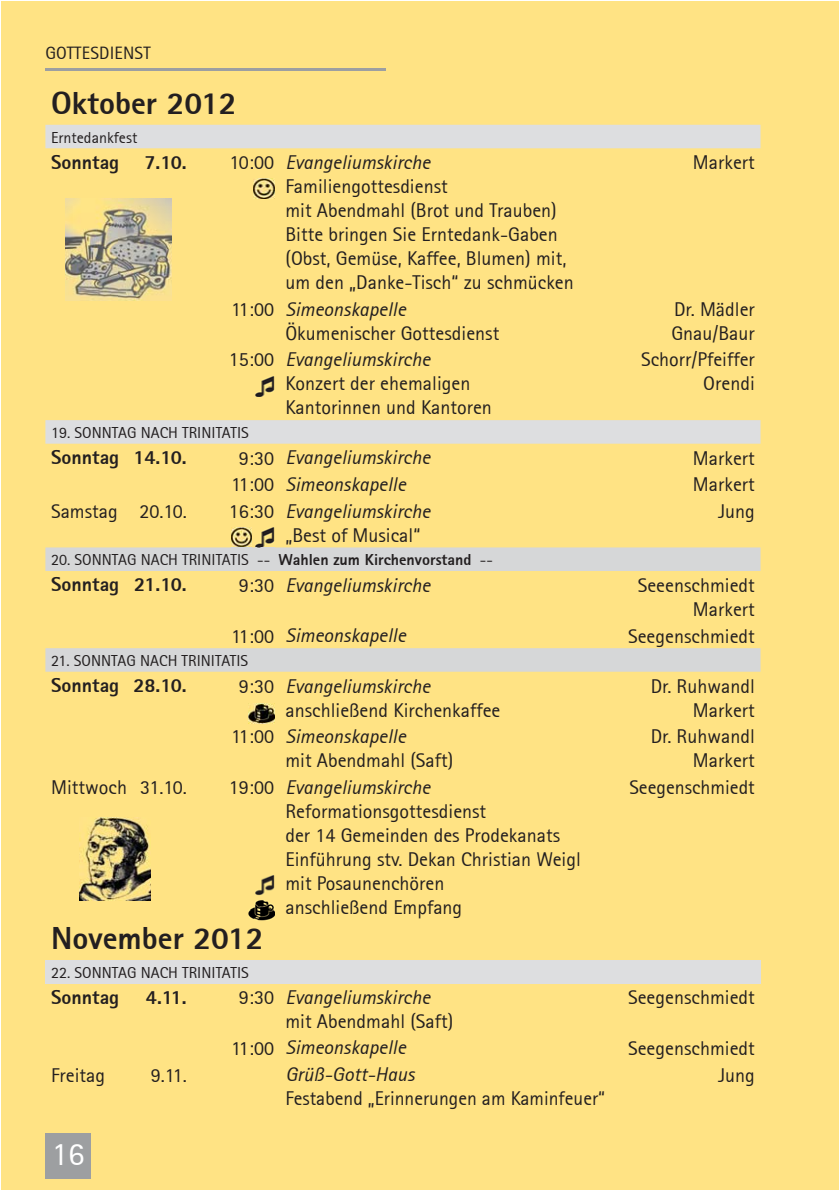
<style>
.page{position:relative;width:840px;height:1191px;background:#fff}
.page>*{position:absolute;margin:0;border:0;box-sizing:border-box;transform-origin:0 0}
.t1{font:32.4px "Rotis Sans Serif 55";color:#fff}
.t2{font:32px "Rotis Sans Serif Extra Bold 75";color:#231f20}
.t3{font:20px/24px "Rotis Sans Serif 55";color:#231f20}
.t4{font:20px "Rotis Sans Serif Italic 56";color:#231f20}
.t5{font:20px "Rotis Sans Serif Extra Bold 75";color:#231f20}
.t6{font:18px "Rotis Sans Serif 55";letter-spacing:.01em;color:#231f20}
.t7{font:16px "Rotis Sans Serif 55";color:#231f20}
.s1{font-family:"Rotis Sans Serif 55"}
.s2{font-family:"Rotis Sans Serif Extra Bold 75"}
</style>
<div class="page">
<div style="left:1px;top:1px;width:837px;height:1189px;background:#ffe384"></div>
<hr style="left:45px;top:68px;width:341px;height:2px;background:#9d9fa1">
<div style="left:45px;top:1132px;width:46px;height:46px;background:#9d9fa1"></div>
<svg style="left:45px;top:125px;width:715px;height:319px"></svg>
<svg style="left:45px;top:547px;width:715px;height:124px"></svg>
<div style="left:45px;top:960px;width:715px;height:23px;background:#dddee0"></div>
<img style="left:255px;top:376px;width:19px;height:21px">
<img style="left:253px;top:179px;width:21px;height:20px">
<img style="left:255px;top:875px;width:19px;height:20px">
<img style="left:231px;top:527px;width:21px;height:20px">
<img style="left:248px;top:703px;width:26px;height:20px">
<img style="left:255px;top:527px;width:19px;height:20px">
<svg style="left:231px;top:547px;width:43px;height:1px"></svg>
<img style="left:248px;top:900px;width:26px;height:20px">
<img style="left:79px;top:817px;width:71px;height:83px">
<img style="left:65px;top:198px;width:107px;height:103px">
<p class="t6" style="left:45px;top:45px;width:107px">GOTTESDIENST</p>
<h2 class="t2" style="left:51px;top:91px;width:187px">Oktober 2012</h2>
<p class="t7" style="left:51px;top:130px;width:88px">Erntedankfest</p>
<p class="t5" style="left:51px;top:154px;width:70px">Sonntag</p>
<p class="t5" style="left:144px;top:154px;width:44px">7.10.</p>
<p class="t4" style="left:229px;top:155px;width:202px"><span class="s1">10:00</span> Evangeliumskirche</p>
<p class="t3" style="left:285px;top:176px;width:290px">Familiengottesdienst<br>mit Abendmahl (Brot und Trauben)<br>Bitte bringen Sie Erntedank-Gaben (Obst, Gemüse, Kaffee, Blumen) mit, um den „Danke-Tisch“ zu schmücken</p>
<p class="t4" style="left:231px;top:301px;width:176px"><span class="s1">11:00</span> Simeonskapelle</p>
<p class="t3" style="left:285px;top:323px;width:215px">Ökumenischer Gottesdienst</p>
<p class="t4" style="left:229px;top:352px;width:203px"><span class="s1">15:00</span> Evangeliumskirche</p>
<p class="t3" style="left:285px;top:373px;width:208px">Konzert der ehemaligen<br>Kantorinnen und Kantoren</p>
<p class="t3" style="left:692px;top:152px;width:63px">Markert</p>
<p class="t3" style="left:671px;top:299px;width:85px">Dr. Mädler<br>Gnau/Baur</p>
<p class="t3" style="left:640px;top:349px;width:115px;text-align:right">Schorr/Pfeiffer<br>Orendi</p>
<p class="t7" style="left:51px;top:426px;width:199px">19. SONNTAG NACH TRINITATIS</p>
<p class="t5" style="left:51px;top:449px;width:137px">Sonntag 14.10.</p>
<p class="t4" style="left:239px;top:449px;width:193px"><span class="s1">9:30</span> Evangeliumskirche</p>
<p class="t3" style="left:692px;top:447px;width:63px">Markert</p>
<p class="t4" style="left:231px;top:476px;width:176px"><span class="s1">11:00</span> Simeonskapelle</p>
<p class="t3" style="left:692px;top:474px;width:63px">Markert</p>
<p class="t3" style="left:51px;top:500px;width:137px">Samstag 20.10.</p>
<p class="t4" style="left:229px;top:503px;width:203px"><span class="s1">16:30</span> Evangeliumskirche</p>
<p class="t3" style="left:285px;top:524px;width:136px">„Best of Musical“</p>
<p class="t3" style="left:717px;top:500px;width:38px">Jung</p>
<p class="t7" style="left:51px;top:553px;width:443px">20. SONNTAG NACH TRINITATIS -- <span class="s2">Wahlen zum Kirchenvorstand</span> --</p>
<p class="t5" style="left:51px;top:576px;width:137px">Sonntag 21.10.</p>
<p class="t4" style="left:239px;top:577px;width:193px"><span class="s1">9:30</span> Evangeliumskirche</p>
<p class="t3" style="left:637px;top:574px;width:118px;text-align:right">Seeenschmiedt<br>Markert</p>
<p class="t4" style="left:231px;top:627px;width:176px"><span class="s1">11:00</span> Simeonskapelle</p>
<p class="t3" style="left:627px;top:625px;width:128px">Seegenschmiedt</p>
<p class="t7" style="left:51px;top:654px;width:199px">21. SONNTAG NACH TRINITATIS</p>
<p class="t5" style="left:51px;top:677px;width:137px">Sonntag 28.10.</p>
<p class="t4" style="left:239px;top:678px;width:193px"><span class="s1">9:30</span> Evangeliumskirche</p>
<p class="t3" style="left:285px;top:699px;width:216px">anschließend Kirchenkaffee</p>
<p class="t3" style="left:650px;top:675px;width:106px;text-align:right">Dr. Ruhwandl<br>Markert</p>
<p class="t4" style="left:231px;top:728px;width:176px"><span class="s1">11:00</span> Simeonskapelle</p>
<p class="t3" style="left:285px;top:750px;width:169px">mit Abendmahl (Saft)</p>
<p class="t3" style="left:51px;top:776px;width:137px">Mittwoch 31.10.</p>
<p class="t4" style="left:229px;top:779px;width:203px"><span class="s1">19:00</span> Evangeliumskirche</p>
<p class="t3" style="left:285px;top:800px;width:297px">Reformationsgottesdienst<br>der 14 Gemeinden des Prodekanats<br>Einführung stv. Dekan Christian Weigl mit Posaunenchören<br>anschließend Empfang</p>
<h2 class="t2" style="left:51px;top:926px;width:214px">November 2012</h2>
<p class="t7" style="left:51px;top:965px;width:199px">22. SONNTAG NACH TRINITATIS</p>
<p class="t5" style="left:51px;top:989px;width:70px">Sonntag</p>
<p class="t5" style="left:146px;top:989px;width:42px">4.11.</p>
<p class="t4" style="left:239px;top:989px;width:193px"><span class="s1">9:30</span> Evangeliumskirche</p>
<p class="t3" style="left:285px;top:1011px;width:169px">mit Abendmahl (Saft)</p>
<p class="t3" style="left:650px;top:726px;width:106px;text-align:right">Dr. Ruhwandl<br>Markert</p>
<p class="t3" style="left:629px;top:776px;width:127px">Seegenschmiedt</p>
<p class="t3" style="left:627px;top:987px;width:128px">Seegenschmiedt</p>
<p class="t4" style="left:231px;top:1039px;width:176px"><span class="s1">11:00</span> Simeonskapelle</p>
<p class="t3" style="left:627px;top:1037px;width:128px">Seegenschmiedt</p>
<p class="t3" style="left:51px;top:1064px;width:56px">Freitag</p>
<p class="t3" style="left:151px;top:1064px;width:37px">9.11.</p>
<p class="t4" style="left:285px;top:1066px;width:130px">Grüß-Gott-Haus</p>
<p class="t3" style="left:285px;top:1087px;width:321px">Festabend „Erinnerungen am Kaminfeuer“</p>
<h1 class="t1" style="left:52px;top:1140px;width:34px">16</h1>
<p class="t3" style="left:717px;top:1064px;width:38px">Jung</p>
</div>
